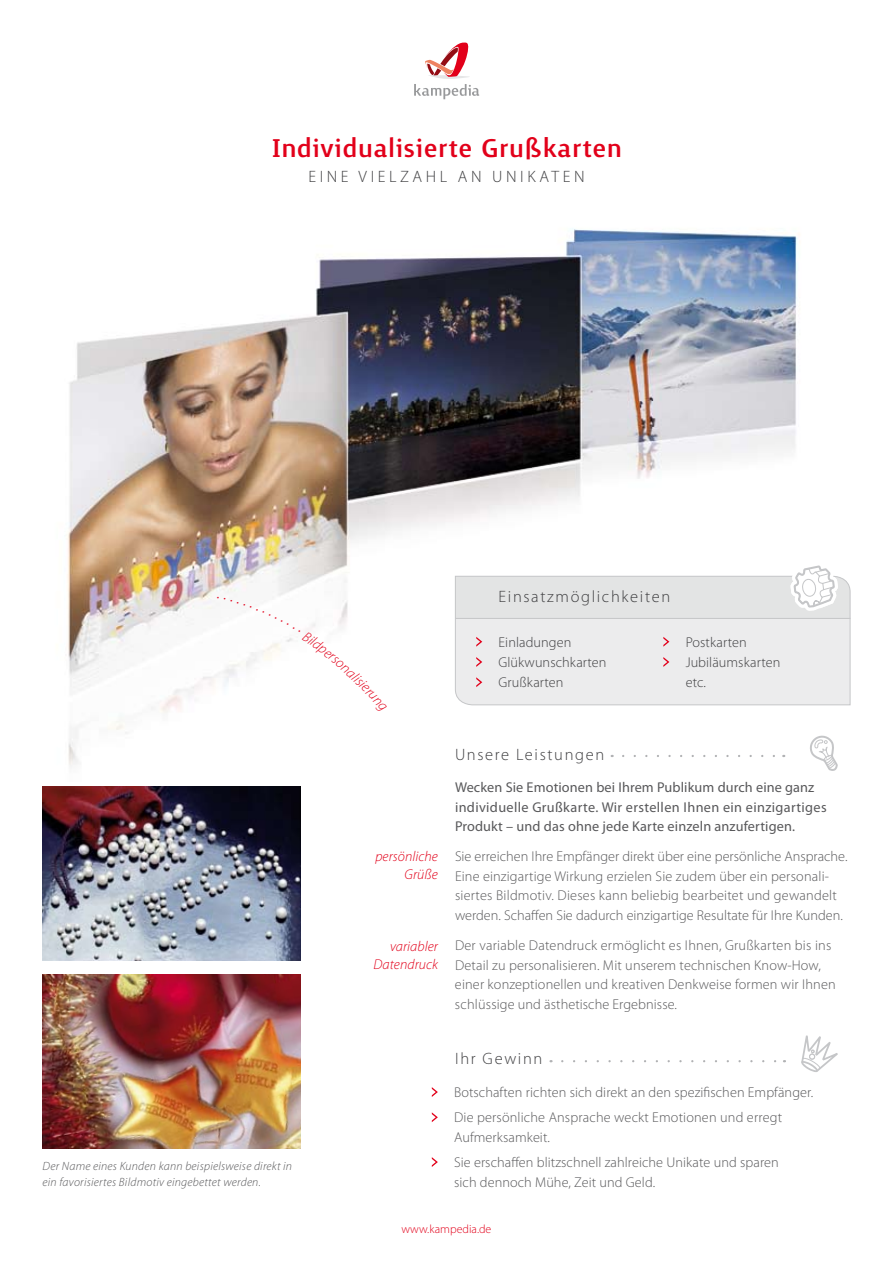
<style>
.page{position:relative;width:893px;height:1263px;background:#fff}
.page>*{position:absolute;margin:0;border:0;box-sizing:border-box;transform-origin:0 0}
.t1{font:500 33px "Surface";letter-spacing:.015em;color:#e2001a}
.t2{font:300 16.5px "Myriad Pro";letter-spacing:.1em;color:#3e3e40}
.t3{font:300 14.25px/19.5px "Myriad Pro";letter-spacing:.01em;color:#58585a}
.t4{font:14.25px/19.5px "Myriad Pro";letter-spacing:.01em;color:#58585a}
.t5{font:300 14.25px/20.2px "Myriad Pro";letter-spacing:.005em;color:#3e3e40}
.t6{font:italic 300 14.25px/18px "Myriad Pro";letter-spacing:.005em;color:#e2001a;text-align:right}
.t7{font:italic 300 12px/16.5px "Myriad Pro";letter-spacing:.02em;color:#58585a}
.t8{font:300 12px "Myriad Pro";color:#e2001a}
</style>
<div class="page">
<svg style="left:414px;top:42px;width:65px;height:57px"></svg>
<img style="left:42px;top:228px;width:758px;height:594px">
<svg style="left:432px;top:1087px;width:6px;height:10px"></svg>
<svg style="left:432px;top:1112px;width:6px;height:10px"></svg>
<svg style="left:432px;top:1157px;width:6px;height:10px"></svg>
<svg style="left:562px;top:1060px;width:215px;height:2px"></svg>
<svg style="left:801px;top:1036px;width:36px;height:36px"></svg>
<div style="left:455px;top:588px;width:396px;height:118px;background:#ececed"></div>
<svg style="left:455px;top:522px;width:395px;height:96px"></svg>
<hr style="left:455px;top:618px;width:395px;height:1px;background:#c5c6c8">
<svg style="left:623px;top:755px;width:154px;height:2px"></svg>
<svg style="left:810px;top:735px;width:28px;height:36px"></svg>
<img style="left:43px;top:974px;width:257px;height:174px">
<img style="left:43px;top:787px;width:257px;height:173px">
<svg style="left:217px;top:597px;width:170px;height:116px"></svg>
<h1 class="t1" style="left:271px;top:133px;width:352px">Individualisierte Grußkarten</h1>
<p class="t2" style="left:308px;top:167px;width:74px">Ei ne Vielzahla</p>
<p class="t2" style="left:471px;top:167px;width:60px">n Unika</p>
<p class="t2" style="left:551px;top:167px;width:35px">ten</p>
<p class="t2" style="left:499px;top:587px;width:173px">Einsatzmöglichkeiten</p>
<p class="t7" style="left:43px;top:1157px;width:251px">Der Name eines Kunden kann beispielsweise direkt in ein favorisiertes Bildmotiv eingebettet werden.</p>
<p class="t5" style="left:499px;top:632px;width:109px">Einladungen<br>Glükwunschkarten<br>Grußkarten</p>
<p class="t5" style="left:686px;top:632px;width:96px">Postkarten<br>Jubiläumskarten etc.</p>
<p class="t6" style="left:375px;top:847px;width:64px">persönliche<br>Grüße</p>
<p class="t6" style="left:373px;top:937px;width:66px">variabler<br>Datendruck</p>
<p class="t2" style="left:455px;top:745px;width:151px">Unsere Leistungen</p>
<p class="t4" style="left:455px;top:777px;width:373px">Wecken Sie Emotionen bei Ihrem Publikum durch eine ganz individuelle Grußkarte. Wir erstellen Ihnen ein einzigartiges<br>Produkt – und das ohne jede Karte einzeln anzufertigen.</p>
<p class="t3" style="left:455px;top:847px;width:394px">Sie erreichen Ihre Empfänger direkt über eine persönliche Ansprache.<br>Eine einzigartige Wirkung erzielen Sie zudem über ein personali&shy;siertes Bildmotiv. Dieses kann beliebig bearbeitet und gewandelt werden. Schaffen Sie dadurch einzigartige Resultate für Ihre Kunden.</p>
<p class="t3" style="left:455px;top:935px;width:382px">Der variable Datendruck ermöglicht es Ihnen, Grußkarten bis ins Detail zu personalisieren. Mit unserem technischen Know-How, einer konzeptionellen und kreativen Denkweise formen wir Ihnen schlüssige und ästhetische Ergebnisse.</p>
<p class="t2" style="left:455px;top:1049px;width:89px">Ihr Gewinn</p>
<p class="t3" style="left:454px;top:1079px;width:361px;line-height:25.2px">Botschaften richten sich direkt an den spezifischen Empfänger.<br>Die persönliche Ansprache weckt Emotionen und erregt</p>
<p class="t3" style="left:454px;top:1124px;width:326px;line-height:25.2px">Aufmerksamkeit.<br>Sie erschaffen blitzschnell zahlreiche Unikate und sparen</p>
<p class="t3" style="left:454px;top:1172px;width:202px">sich dennoch Mühe, Zeit und Geld.</p>
<p class="t8" style="left:402px;top:1222px;width:91px">www.kampedia.de</p>
</div>
